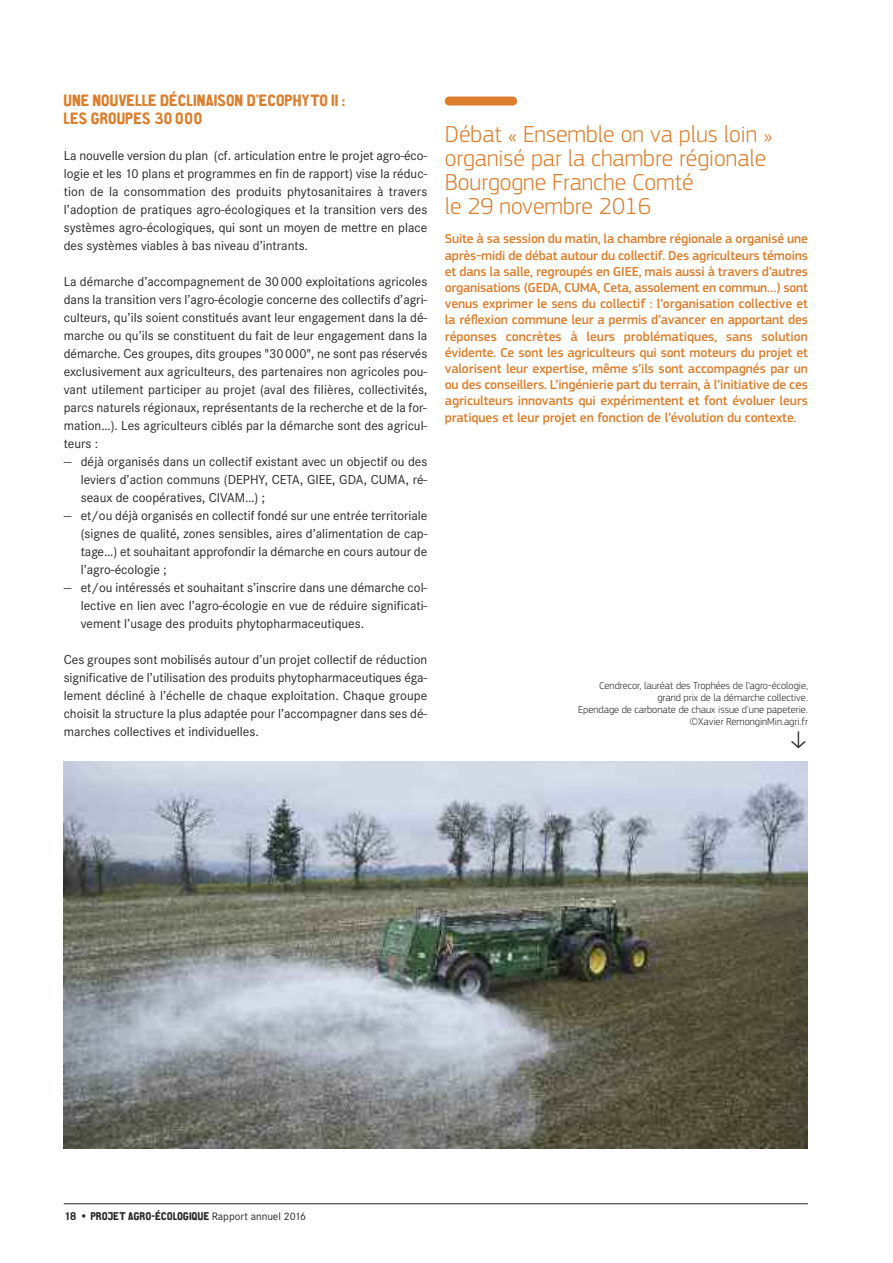
<style>
.page{position:relative;width:893px;height:1263px;background:#fff}
.page>*{position:absolute;margin:0;border:0;box-sizing:border-box;transform-origin:0 0}
.t1{font:300 24px/24px "PF Square Sans Pro";color:#db7f2e}
.t2{font:16.5px/18px "CA Aires Pro";color:#db7f2e}
.t3{font:13.5px/18px "Corporate S";color:#272526;text-align:justify}
.t4{font:500 13.5px/16.2px "PF Square Sans Pro";letter-spacing:-.01em;color:#db7f2e;text-align:justify}
.t5{font:11.25px "CA Aires Pro";color:#272526}
.t6{font:300 10.5px/12px "PF Square Sans Pro";color:#272526;text-align:right}
.s1{font-family:"Corporate S";font-weight:700;font-size:12px}
.s2{font-family:"Corporate S"}
</style>
<div class="page">
<hr style="left:64px;top:1203px;width:744px;height:1px;background:#272526">
<div style="left:445px;top:97px;width:72px;height:9px;background:#db7f2e;border-radius:4px"></div>
<img style="left:64px;top:761px;width:744px;height:387px">
<p class="t2" style="left:64px;top:92px;width:283px">UNE NOUVELLE DÉCLINAISON D’ECOPHYTO II :<br>LES GROUPES 30000</p>
<p class="t3" style="left:64px;top:146px;width:365px">La nouvelle version du plan (cf. articulation entre le projet agro-éco&shy;logie et les 10 plans et programmes en fin de rapport) vise la réduc&shy;tion de la consommation des produits phytosanitaires à travers l’adoption de pratiques agro-écologiques et la transition vers des systèmes agro-écologiques, qui sont un moyen de mettre en place des systèmes viables à bas niveau d’intrants.</p>
<p class="t3" style="left:64px;top:272px;width:365px">La démarche d’accompagnement de 30000 exploitations agricoles dans la transition vers l’agro-écologie concerne des collectifs d’agri&shy;culteurs, qu’ils soient constitués avant leur engagement dans la dé&shy;marche ou qu’ils se constituent du fait de leur engagement dans la démarche. Ces groupes, dits groupes "30000", ne sont pas réservés exclusivement aux agriculteurs, des partenaires non agricoles pou&shy;vant utilement participer au projet (aval des filières, collectivités, parcs naturels régionaux, représentants de la recherche et de la for&shy;mation…). Les agriculteurs ciblés par la démarche sont des agricul&shy;teurs :</p>
<p class="t3" style="left:81px;top:452px;width:348px;text-indent:-17px">— déjà organisés dans un collectif existant avec un objectif ou des leviers d’action communs (DEPHY, CETA, GIEE, GDA, CUMA, ré&shy;seaux de coopératives, CIVAM…) ;</p>
<p class="t3" style="left:81px;top:506px;width:348px;text-indent:-17px">— et/ou déjà organisés en collectif fondé sur une entrée territoriale (signes de qualité, zones sensibles, aires d’alimentation de cap&shy;tage…) et souhaitant approfondir la démarche en cours autour de l’agro-écologie ;</p>
<p class="t3" style="left:81px;top:578px;width:348px;text-indent:-17px">— et/ou intéressés et souhaitant s’inscrire dans une démarche col&shy;lective en lien avec l’agro-écologie en vue de réduire significati&shy;vement l’usage des produits phytopharmaceutiques.</p>
<p class="t3" style="left:64px;top:650px;width:365px">Ces groupes sont mobilisés autour d’un projet collectif de réduction significative de l’utilisation des produits phytopharmaceutiques éga&shy;lement décliné à l’échelle de chaque exploitation. Chaque groupe choisit la structure la plus adaptée pour l’accompagner dans ses dé&shy;marches collectives et individuelles.</p>
<h1 class="t1" style="left:445px;top:124px;width:329px">Débat « Ensemble on va plus loin » organisé par la chambre régionale<br>Bourgogne Franche Comté<br>le 29 novembre 2016</h1>
<p class="t4" style="left:445px;top:232px;width:365px">Suite à sa session du matin, la chambre régionale a organisé une après-midi de débat autour du collectif. Des agriculteurs témoins et dans la salle, regroupés en GIEE, mais aussi à travers d’autres organisations (GEDA, CUMA, Ceta, assolement en commun…) sont venus exprimer le sens du collectif : l’organisation collective et la réflexion commune leur a permis d’avancer en apportant des réponses concrètes à leurs problématiques, sans solution évidente. Ce sont les agriculteurs qui sont moteurs du projet et valorisent leur expertise, même s’ils sont accompagnés par un ou des conseillers. L’ingénierie part du terrain, à l’initiative de ces agriculteurs innovants qui expérimentent et font évoluer leurs pratiques et leur projet en fonction de l’évolution du contexte.</p>
<p class="t6" style="left:578px;top:681px;width:231px">Cendrecor, lauréat des Trophées de l’agro-écologie, grand prix de la démarche collective.<br>Ependage de carbonate de chaux issue d'une papeterie. ©Xavier RemonginMin.agri.fr</p>
<p class="t5" style="left:64px;top:1212px;width:244px"><span class="s1">18 •</span> PROJET AGRO-ÉCOLOGIQUE <span class="s2">Rapport annuel 2016</span></p>
</div>
